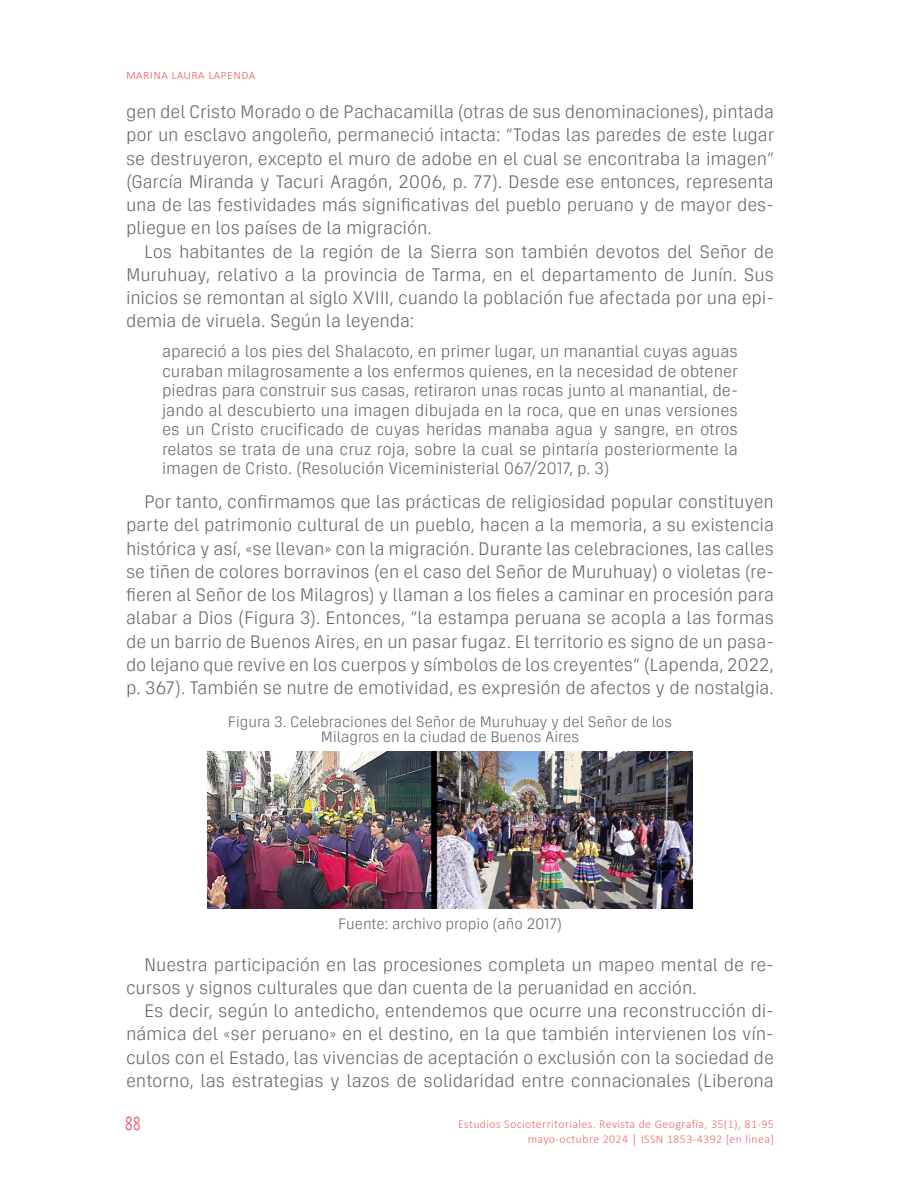
<style>
.page{position:relative;width:900px;height:1200px;background:#fff}
.page>*{position:absolute;margin:0;border:0;box-sizing:border-box;transform-origin:0 0}
.t1{font:21px "Calibri";color:#ec6672;scale:.7 1}
.t2{font:300 18px/23.2px "Serial Premium";letter-spacing:-.005em;color:#67676a;text-align:justify}
.t3{font:300 16.5px/19.5px "Serial Premium";color:#67676a;text-align:justify}
.t4{font:300 15px/15px "Serial Premium";color:#67676a;text-align:center}
.t5{font:300 13.5px "Calibri";letter-spacing:.03em;color:#ec6672}
.t6{font:300 12px/15px "Calibri";letter-spacing:.03em;color:#ec6672;text-align:right}
</style>
<div class="page">
<img style="left:207px;top:752px;width:486px;height:157px">
<p class="t5" style="left:126px;top:67px;width:131px">marina laura lapenda</p>
<p class="t2" style="left:126px;top:99px;width:650px">gen del Cristo Morado o de Pachacamilla (otras de sus denominaciones), pintada por un esclavo angoleño, permaneció intacta: “Todas las paredes de este lugar se destruyeron, excepto el muro de adobe en el cual se encontraba la imagen” (García Miranda y Tacuri Aragón, 2006, p. 77). Desde ese entonces, representa una de las festividades más significativas del pueblo peruano y de mayor des&shy;pliegue en los países de la migración.</p>
<p class="t2" style="left:126px;top:239px;width:650px;text-indent:18px">Los habitantes de la región de la Sierra son también devotos del Señor de Muruhuay, relativo a la provincia de Tarma, en el departamento de Junín. Sus inicios se remontan al siglo XVIII, cuando la población fue afectada por una epi&shy;demia de viruela. Según la leyenda:</p>
<p class="t3" style="left:162px;top:341px;width:578px">apareció a los pies del Shalacoto, en primer lugar, un manantial cuyas aguas curaban milagrosamente a los enfermos quienes, en la necesidad de obtener piedras para construir sus casas, retiraron unas rocas junto al manantial, de&shy;jando al descubierto una imagen dibujada en la roca, que en unas versiones es un Cristo crucificado de cuyas heridas manaba agua y sangre, en otros relatos se trata de una cruz roja, sobre la cual se pintaría posteriormente la imagen de Cristo. (Resolución Viceministerial 067/2017, p. 3)</p>
<p class="t2" style="left:126px;top:489px;width:650px;text-indent:18px">Por tanto, confirmamos que las prácticas de religiosidad popular constituyen parte del patrimonio cultural de un pueblo, hacen a la memoria, a su existencia histórica y así, «se llevan» con la migración. Durante las celebraciones, las calles se tiñen de colores borravinos (en el caso del Señor de Muruhuay) o violetas (re&shy;fieren al Señor de los Milagros) y llaman a los fieles a caminar en procesión para alabar a Dios (Figura 3). Entonces, “la estampa peruana se acopla a las formas de un barrio de Buenos Aires, en un pasar fugaz. El territorio es signo de un pasa&shy;do lejano que revive en los cuerpos y símbolos de los creyentes” (Lapenda, 2022, p. 367). También se nutre de emotividad, es expresión de afectos y de nostalgia.</p>
<p class="t4" style="left:228px;top:713px;width:446px">Figura 3. Celebraciones del Señor de Muruhuay y del Señor de los<br>Milagros en la ciudad de Buenos Aires</p>
<p class="t4" style="left:338px;top:916px;width:225px">Fuente: archivo propio (año 2017)</p>
<p class="t2" style="left:126px;top:952px;width:649px;text-indent:18px">Nuestra participación en las procesiones completa un mapeo mental de re&shy;cursos y signos culturales que dan cuenta de la peruanidad en acción.</p>
<p class="t2" style="left:126px;top:998px;width:650px;text-indent:18px">Es decir, según lo antedicho, entendemos que ocurre una reconstrucción di&shy;námica del «ser peruano» en el destino, en la que también intervienen los vín&shy;culos con el Estado, las vivencias de aceptación o exclusión con la sociedad de entorno, las estrategias y lazos de solidaridad entre connacionales (Liberona</p>
<p class="t1" style="left:125px;top:1108px;width:23px">88</p>
<p class="t6" style="left:458px;top:1116px;width:318px">Estudios Socioterritoriales. Revista de Geografía, 35(1), 81-95 mayo-octubre 2024 │ ISSN 1853-4392 [en linea]</p>
</div>
